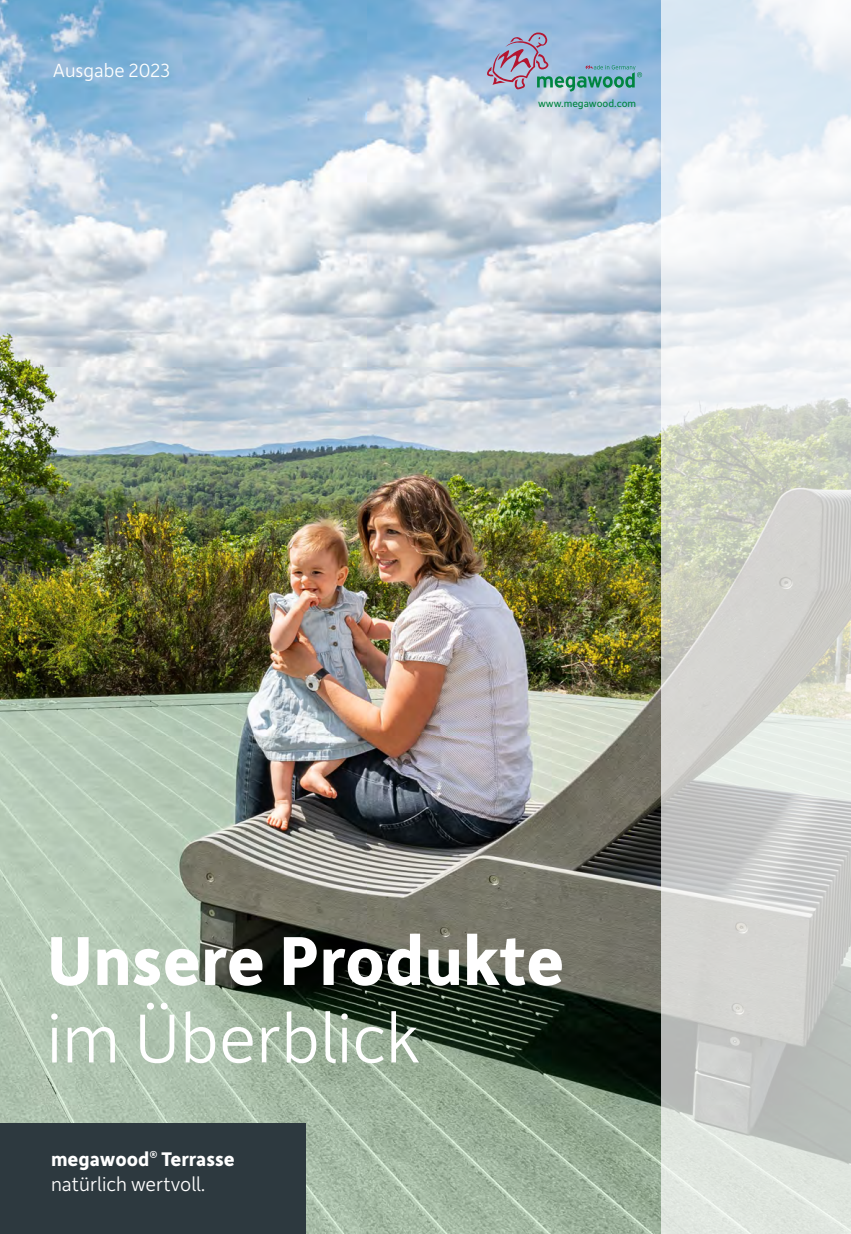
<style>
.page{position:relative;width:851px;height:1234px;background:#fff}
.page>*{position:absolute;margin:0;border:0;box-sizing:border-box;transform-origin:0 0}
.Fließtext_-_8pt{font:700 73.5px/77.4px "Depot New";color:#fff}
.Fließtext_-_8pt-2{font:300 21px/25.2px "Depot New";color:#fff}
.Fließtext_-_8pt-3{font:300 20.25px "Depot New";color:#fff}
.t1{font:10.95px "Depot New";color:#008540}
.s1{font-weight:300}
.s2{font-weight:700}
</style>
<div class="page">
<img style="left:0;top:0;width:661px;height:1233px">
<div style="left:0;top:1123px;width:305px;height:110px;background:#2d393f"></div>
<svg style="left:487px;top:33px;width:155px;height:59px;background:#91acc5"></svg>
<svg style="left:661px;top:0;width:189px;height:1233px"></svg>
<p class="Fließtext_-_8pt-3" style="left:53px;top:57px;width:119px">Ausgabe 2023</p>
<p class="t1" style="left:538px;top:96px;width:100px">www.megawood.com</p>
<p class="Fließtext_-_8pt" style="left:47px;top:918px;width:519px">Unsere Produkte <span class="s1">im Überblick</span></p>
<p class="Fließtext_-_8pt-2" style="left:51px;top:1145px;width:185px"><span class="s2">megawood</span><sup>®</sup> <span class="s2">Terrasse </span>natürlich wertvoll.</p>
</div>
